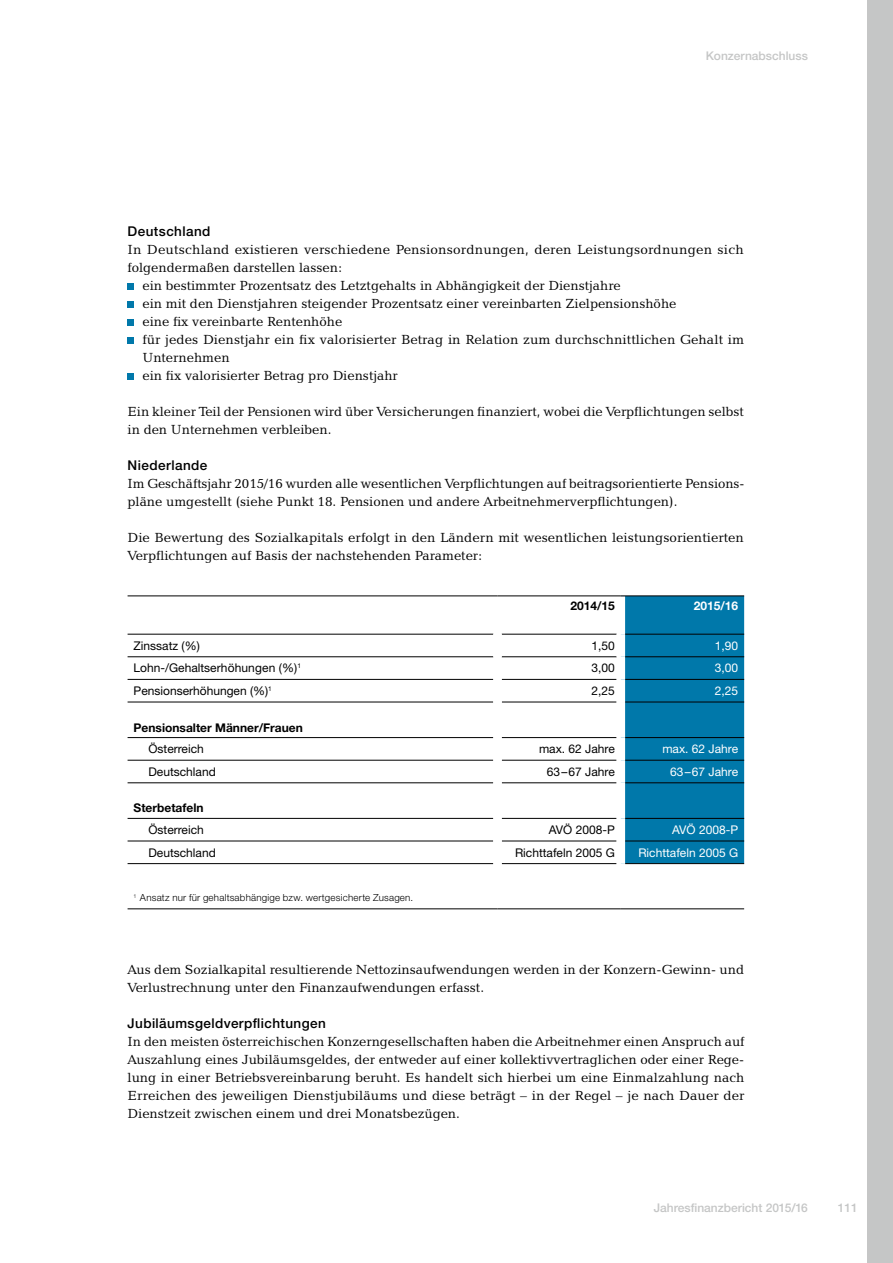
<style>
.page{position:relative;width:893px;height:1263px;background:#fff}
.page>*{position:absolute;margin:0;border:0;box-sizing:border-box;transform-origin:0 0}
.t1{font:13.5px/18px "Candida BT";color:#000}
.t2{font:500 13.5px "Helvetica Neue LT Std";letter-spacing:.03em;color:#000}
.t3{font:12px "Helvetica Neue LT Std";color:#000}
.t4{font:12px "Helvetica Neue LT Std";color:#fff}
.t5{font:500 12px "Helvetica Neue LT Std";color:#c5c6c6}
.t6{font:700 12px "Helvetica Neue LT Std";color:#000}
.t7{font:700 12px "Helvetica Neue LT Std";color:#fff}
.t8{font:300 9.75px "Helvetica Neue LT Std";letter-spacing:.02em;color:#000}
</style>
<div class="page">
<div style="left:867px;top:0;width:26px;height:1263px;background:#c5c6c6"></div>
<div style="left:128px;top:283px;width:6px;height:7px;background:#0078aa"></div>
<div style="left:128px;top:301px;width:6px;height:7px;background:#0078aa"></div>
<div style="left:128px;top:319px;width:6px;height:7px;background:#0078aa"></div>
<div style="left:128px;top:337px;width:6px;height:7px;background:#0078aa"></div>
<div style="left:128px;top:373px;width:6px;height:7px;background:#0078aa"></div>
<svg style="left:625px;top:597px;width:119px;height:266px;background:#0177a8"></svg>
<hr style="left:128px;top:679px;width:365px;height:1px;background:#000">
<hr style="left:502px;top:679px;width:115px;height:1px;background:#000">
<hr style="left:625px;top:679px;width:119px;height:1px;background:#000">
<hr style="left:128px;top:702px;width:365px;height:1px;background:#000">
<hr style="left:502px;top:702px;width:115px;height:1px;background:#000">
<hr style="left:625px;top:702px;width:119px;height:1px;background:#000">
<hr style="left:128px;top:737px;width:365px;height:1px;background:#000">
<hr style="left:502px;top:737px;width:115px;height:1px;background:#000">
<hr style="left:625px;top:737px;width:119px;height:1px;background:#000">
<hr style="left:128px;top:760px;width:365px;height:1px;background:#000">
<hr style="left:502px;top:760px;width:115px;height:1px;background:#000">
<hr style="left:625px;top:760px;width:119px;height:1px;background:#000">
<hr style="left:128px;top:782px;width:365px;height:1px;background:#000">
<hr style="left:502px;top:782px;width:115px;height:1px;background:#000">
<hr style="left:625px;top:782px;width:119px;height:1px;background:#000">
<hr style="left:128px;top:818px;width:365px;height:1px;background:#000">
<hr style="left:502px;top:818px;width:115px;height:1px;background:#000">
<hr style="left:625px;top:818px;width:119px;height:1px;background:#000">
<hr style="left:128px;top:841px;width:365px;height:1px;background:#000">
<hr style="left:502px;top:841px;width:115px;height:1px;background:#000">
<hr style="left:625px;top:841px;width:119px;height:1px;background:#000">
<hr style="left:128px;top:863px;width:365px;height:1px;background:#000">
<hr style="left:502px;top:863px;width:115px;height:1px;background:#000">
<hr style="left:625px;top:863px;width:119px;height:1px;background:#000">
<hr style="left:128px;top:908px;width:369px;height:1px;background:#000">
<hr style="left:497px;top:908px;width:124px;height:1px;background:#000">
<hr style="left:621px;top:908px;width:123px;height:1px;background:#000">
<hr style="left:128px;top:596px;width:369px;height:1px;background:#000">
<hr style="left:497px;top:596px;width:124px;height:1px;background:#000">
<hr style="left:621px;top:596px;width:123px;height:1px;background:#000">
<hr style="left:128px;top:656px;width:365px;height:1px;background:#000">
<hr style="left:502px;top:656px;width:115px;height:1px;background:#000">
<hr style="left:625px;top:656px;width:119px;height:1px;background:#000">
<hr style="left:128px;top:634px;width:365px;height:1px;background:#000">
<hr style="left:502px;top:634px;width:115px;height:1px;background:#000">
<hr style="left:625px;top:634px;width:119px;height:1px;background:#000">
<p class="t5" style="left:706px;top:48px;width:104px">Konzernabschluss</p>
<p class="t2" style="left:128px;top:223px;width:84px">Deutschland</p>
<p class="t1" style="left:128px;top:240px;width:618px">In Deutschland existieren verschiedene Pensionsordnungen, deren Leistungsordnungen sich</p>
<p class="t1" style="left:128px;top:258px;width:216px">folgendermaßen darstellen lassen:</p>
<p class="t1" style="left:142px;top:276px;width:480px">ein bestimmter Prozentsatz des Letztgehalts in Abhängigkeit der Dienstjahre</p>
<p class="t1" style="left:142px;top:294px;width:535px">ein mit den Dienstjahren steigender Prozentsatz einer vereinbarten Zielpensionshöhe</p>
<p class="t1" style="left:142px;top:312px;width:201px">eine fix vereinbarte Rentenhöhe</p>
<p class="t1" style="left:142px;top:330px;width:603px">für jedes Dienstjahr ein fix valorisierter Betrag in Relation zum durchschnittlichen Gehalt im</p>
<p class="t1" style="left:142px;top:348px;width:89px">Unternehmen</p>
<p class="t1" style="left:142px;top:366px;width:257px">ein fix valorisierter Betrag pro Dienstjahr</p>
<p class="t1" style="left:128px;top:402px;width:618px">Ein kleiner Teil der Pensionen wird über Versicherungen finanziert, wobei die Verpflichtungen selbst in den Unternehmen verbleiben.</p>
<p class="t2" style="left:128px;top:457px;width:81px">Niederlande</p>
<p class="t1" style="left:128px;top:474px;width:618px">Im Geschäftsjahr 2015/16 wurden alle wesentlichen Verpflichtungen auf beitragsorientierte Pensions&shy;pläne umgestellt (siehe Punkt 18. Pensionen und andere Arbeitnehmerverpflichtungen).</p>
<p class="t1" style="left:128px;top:528px;width:618px">Die Bewertung des Sozialkapitals erfolgt in den Ländern mit wesentlichen leistungsorientierten<br>Verpflichtungen auf Basis der nachstehenden Parameter:</p>
<p class="t6" style="left:570px;top:599px;width:46px">2014/15</p>
<p class="t7" style="left:694px;top:599px;width:46px">2015/16</p>
<p class="t3" style="left:134px;top:638px;width:68px">Zinssatz (%)</p>
<p class="t3" style="left:591px;top:638px;width:25px">1,50</p>
<p class="t4" style="left:715px;top:638px;width:25px">1,90</p>
<p class="t3" style="left:134px;top:661px;width:169px">Lohn-/Gehaltserhöhungen (%)<sup>1</sup></p>
<p class="t3" style="left:591px;top:661px;width:25px">3,00</p>
<p class="t4" style="left:715px;top:661px;width:25px">3,00</p>
<p class="t3" style="left:134px;top:683px;width:140px">Pensionserhöhungen (%)<sup>1</sup></p>
<p class="t3" style="left:591px;top:683px;width:25px">2,25</p>
<p class="t4" style="left:715px;top:683px;width:25px">2,25</p>
<p class="t6" style="left:134px;top:720px;width:171px">Pensionsalter Männer/Frauen</p>
<p class="t3" style="left:148px;top:742px;width:57px">Österreich</p>
<p class="t3" style="left:539px;top:742px;width:77px">max. 62 Jahre</p>
<p class="t4" style="left:662px;top:742px;width:77px">max. 62 Jahre</p>
<p class="t3" style="left:148px;top:764px;width:69px">Deutschland</p>
<p class="t3" style="left:547px;top:764px;width:69px">63–67 Jahre</p>
<p class="t4" style="left:670px;top:764px;width:69px">63–67 Jahre</p>
<p class="t6" style="left:134px;top:801px;width:71px">Sterbetafeln</p>
<p class="t3" style="left:148px;top:822px;width:57px">Österreich</p>
<p class="t3" style="left:549px;top:822px;width:68px">AVÖ 2008-P</p>
<p class="t4" style="left:672px;top:822px;width:68px">AVÖ 2008-P</p>
<p class="t3" style="left:148px;top:845px;width:69px">Deutschland</p>
<p class="t3" style="left:515px;top:845px;width:101px">Richttafeln 2005 G</p>
<p class="t4" style="left:638px;top:845px;width:101px">Richttafeln 2005 G</p>
<p class="t8" style="left:134px;top:891px;width:281px"><sup>1</sup> Ansatz nur für gehaltsabhängige bzw. wertgesicherte Zusagen.</p>
<p class="t1" style="left:128px;top:960px;width:618px">Aus dem Sozialkapital resultierende Nettozinsaufwendungen werden in der Konzern- Gewinn- und<br>Verlustrechnung unter den Finanzaufwendungen erfasst.</p>
<p class="t2" style="left:128px;top:1015px;width:200px">Jubiläumsgeldverpflichtungen</p>
<p class="t1" style="left:128px;top:1032px;width:618px;text-align:justify">In den meisten österreichischen Konzerngesellschaften haben die Arbeitnehmer einen Anspruch auf Auszahlung eines Jubiläumsgeldes, der entweder auf einer kollektivvertraglichen oder einer Rege&shy;lung in einer Betriebsvereinbarung beruht. Es handelt sich hierbei um eine Einmalzahlung nach Erreichen des jeweiligen Dienstjubiläums und diese beträgt – in der Regel – je nach Dauer der Dienstzeit zwischen einem und drei Monatsbezügen.</p>
<p class="t5" style="left:654px;top:1200px;width:156px">Jahresfinanzbericht 2015/16</p>
<p class="t5" style="left:838px;top:1200px;width:22px">111</p>
</div>
